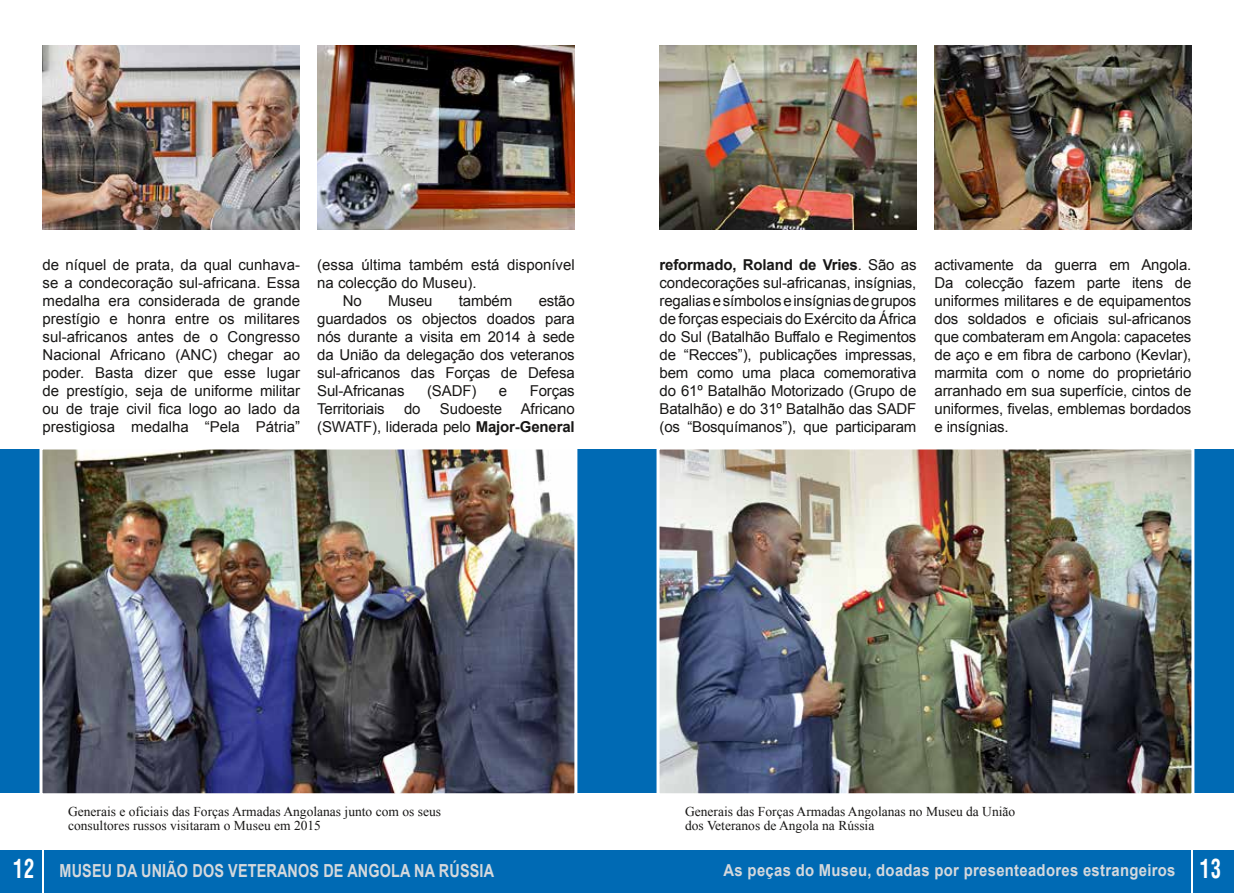
<style>
.page{position:relative;width:1234px;height:893px;background:#fff}
.page>*{position:absolute;margin:0;border:0;box-sizing:border-box;transform-origin:0 0}
.t1{font:700 18px "Arial";letter-spacing:.01em;color:#d4d8dc;scale:.8 1}
.t2{font:700 16.5px "Arial";letter-spacing:.02em;color:#d4d8dc;scale:.9 1}
.t3{font:15px/18px "Arial";letter-spacing:-.01em;color:#181716;text-align:justify}
.t4{font:13.5px/13.5px "Times New Roman";color:#181716}
.s1{font-weight:700}
.s2{font-family:"Helios Cond";font-size:27px;color:#fff}
</style>
<div class="page">
<div style="left:0;top:850px;width:617px;height:43px;background:#006ab4"></div>
<div style="left:617px;top:850px;width:616px;height:43px;background:#006ab4"></div>
<hr style="left:43px;top:850px;width:1px;height:43px;background:#fff">
<hr style="left:1191px;top:850px;width:1px;height:43px;background:#fff">
<img style="left:43px;top:46px;width:257px;height:184px">
<img style="left:659px;top:46px;width:257px;height:184px">
<img style="left:317px;top:46px;width:257px;height:184px">
<img style="left:934px;top:46px;width:257px;height:184px">
<div style="left:0;top:449px;width:616px;height:344px;background:#006ab4"></div>
<div style="left:617px;top:449px;width:616px;height:344px;background:#006ab4"></div>
<img style="left:39px;top:449px;width:539px;height:345px">
<img style="left:656px;top:449px;width:539px;height:345px">
<p class="t3" style="left:43px;top:256px;width:259px">de níquel de prata, da qual cunhava&shy;se a condecoração sul-africana. Essa medalha era considerada de grande prestígio e honra entre os militares sul-africanos antes de o Congresso Nacional Africano (ANC) chegar ao poder. Basta dizer que esse lugar de prestígio, seja de uniforme militar ou de traje civil fica logo ao lado da prestigiosa medalha “Pela Pátria”</p>
<p class="t3" style="left:317px;top:256px;width:259px">(essa última também está disponível</p>
<p class="t3" style="left:317px;top:274px;width:161px">na colecção do Museu).</p>
<p class="t3" style="left:342px;top:292px;width:21px">No</p>
<p class="t3" style="left:388px;top:292px;width:46px">Museu</p>
<p class="t3" style="left:459px;top:292px;width:55px">também</p>
<p class="t3" style="left:317px;top:292px;width:259px;text-indent:221px">estão guardados os objectos doados para nós durante a visita em 2014 à sede da União da delegação dos veteranos sul-africanos das Forças de Defesa Sul-Africanas</p>
<p class="t3" style="left:427px;top:382px;width:51px">(SADF)</p>
<p class="t3" style="left:499px;top:382px;width:10px">e</p>
<p class="t3" style="left:529px;top:382px;width:47px">Forças</p>
<p class="t3" style="left:317px;top:400px;width:259px;text-align:right">Sudoeste Africano<br>(SWATF), liderada pelo <span class="s1">Major-General</span></p>
<p class="t3" style="left:317px;top:400px;width:69px">Territoriais</p>
<p class="t3" style="left:404px;top:400px;width:18px">do</p>
<p class="t3" style="left:659px;top:256px;width:258px"><span class="s1">reformado, Roland de Vries</span>. São as condecorações sul-africanas, insígnias, regalias e símbolos e insígnias de grupos de forças especiais do Exército da África do Sul (Batalhão Buffalo e Regimentos de “Recces”), publicações impressas, bem como uma placa comemorativa do 61º Batalhão Motorizado (Grupo de Batalhão) e do 31º Batalhão das SADF (os “Bosquímanos”), que participaram</p>
<p class="t3" style="left:934px;top:256px;width:258px">activamente da guerra em Angola.<br>Da colecção fazem parte itens de uniformes militares e de equipamentos dos soldados e oficiais sul-africanos que combateram em Angola: capacetes de aço e em fibra de carbono (Kevlar), marmita com o nome do proprietário arranhado em sua superfície, cintos de uniformes, fivelas, emblemas bordados e insígnias.</p>
<p class="t4" style="left:68px;top:805px;width:374px">Generais e oficiais das Forças Armadas Angolanas junto com os seus consultores russos visitaram o Museu em 2015</p>
<p class="t4" style="left:685px;top:805px;width:331px">Generais das Forças Armadas Angolanas no Museu da União dos Veteranos de Angola na Rússia</p>
<p class="t1" style="left:13px;top:859px;width:602px"><span class="s2">12</span> MUSEU DA UNIÃO DOS VETERANOS DE ANGOLA NA RÚSSIA</p>
<p class="t2" style="left:723px;top:859px;width:554px">As peças do Museu, doadas por presenteadores estrangeiros <span class="s2">13</span></p>
</div>
